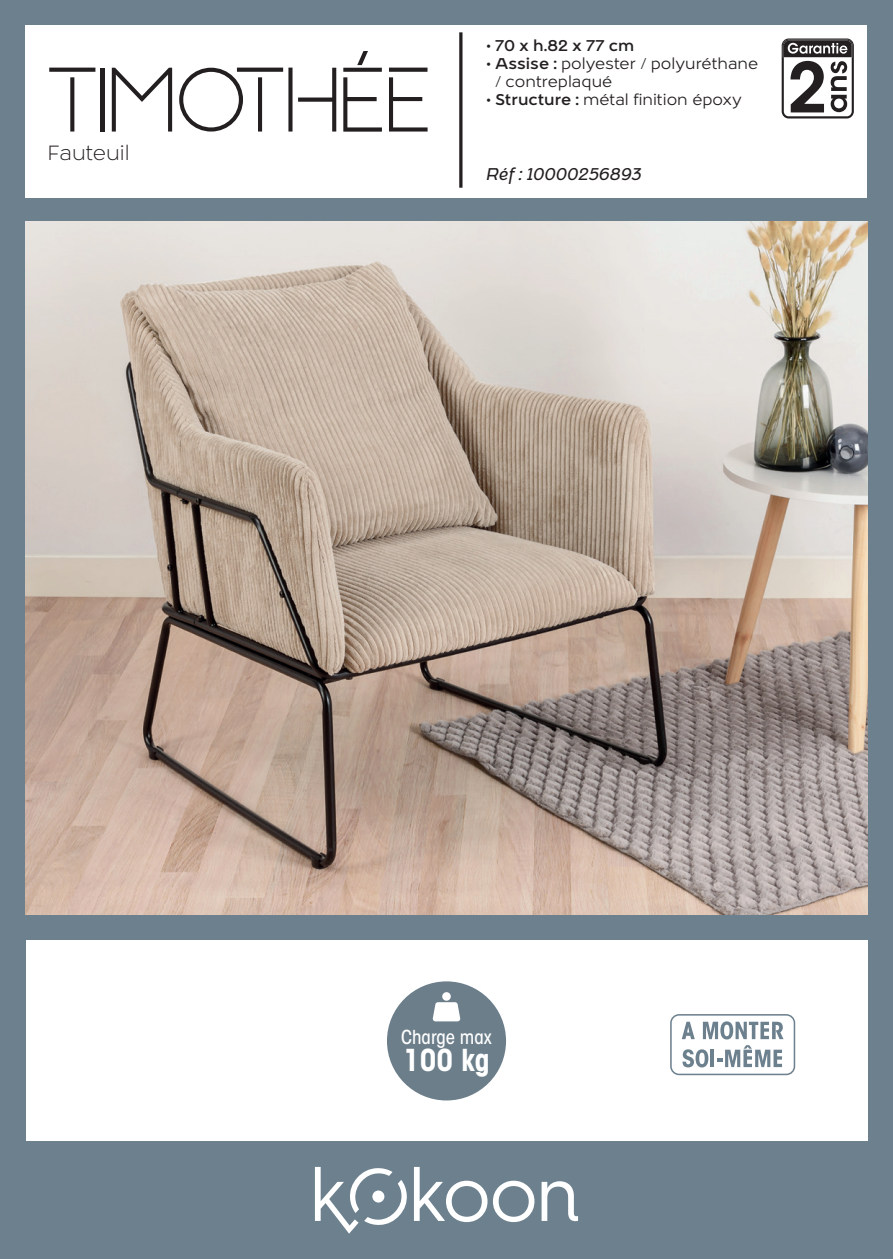
<style>
.page{position:relative;width:893px;height:1259px;background:#6c808e}
.page>*{position:absolute;margin:0;border:0;box-sizing:border-box;transform-origin:0 0}
.t1{font:87px "Basicaline";color:#231f20}
.t2{font:700 condensed 30px "ITC Avant Garde Std";color:#fff}
.t3{font:21.6px "Geo Deco";color:#231f20}
.t4{font:500 condensed 19.2px "ITC Avant Garde Std";color:#fff}
.t5{font:italic 500 18px "Geo Deco";color:#231f20}
.t6{font:16.5px/18px "Geo Deco";color:#231f20}
.t7{font:600 16.5px "Geo Deco";color:#231f20}
.s1{font-weight:400}
.s2{font-weight:600}
</style>
<div class="page">
<div style="left:26px;top:26px;width:841px;height:172px;background:#fff"></div>
<div style="left:26px;top:941px;width:841px;height:200px;background:#fff"></div>
<svg style="left:782px;top:38px;width:72px;height:80px"></svg>
<svg style="left:414px;top:1167px;width:73px;height:55px"></svg>
<svg style="left:493px;top:1180px;width:41px;height:42px"></svg>
<svg style="left:542px;top:1181px;width:36px;height:40px"></svg>
<svg style="left:315px;top:1167px;width:92px;height:66px"></svg>
<svg style="left:670px;top:1014px;width:125px;height:61px"></svg>
<hr style="left:459px;top:32px;width:3px;height:156px;background:#231f20">
<div style="left:387px;top:981px;width:119px;height:119px;background:#6b7e8a;border-radius:50%"></div>
<svg style="left:433px;top:1002px;width:27px;height:19px"></svg>
<div style="left:442px;top:992px;width:9px;height:8px;background:#fff;border-radius:50%"></div>
<img style="left:26px;top:221px;width:841px;height:694px">
<h1 class="t1" style="left:48px;top:43px;width:385px">TIMOTHÉE</h1>
<h3 class="t3" style="left:48px;top:139px;width:84px">Fauteuil</h3>
<p class="t7" style="left:487px;top:35px;width:149px"><span class="s1">•</span> 70 x h.82 x 77 cm</p>
<p class="t6" style="left:495px;top:55px;width:265px;text-indent:-8px">• <span class="s2">Assise :</span> polyester / polyuréthane / contreplaqué</p>
<p class="t6" style="left:487px;top:91px;width:257px">• <span class="s2">Structure :</span> métal finition époxy</p>
<p class="t5" style="left:487px;top:162px;width:157px">Réf : 10000256893</p>
<p class="t4" style="left:401px;top:1025px;width:92px">Charge max</p>
<h2 class="t2" style="left:403px;top:1041px;width:88px">100 kg</h2>
</div>
